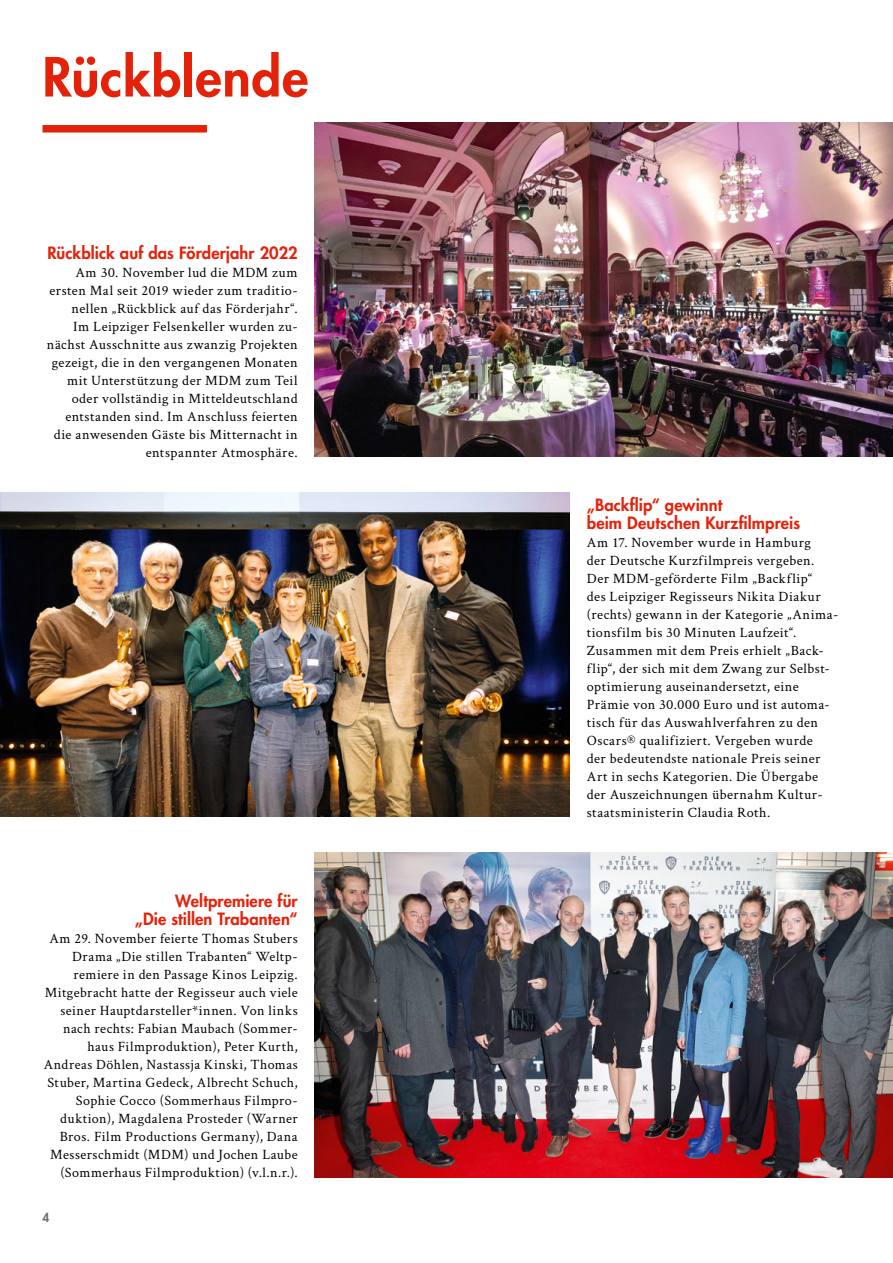
<style>
.page{position:relative;width:893px;height:1263px;background:#fff}
.page>*{position:absolute;margin:0;border:0;box-sizing:border-box;transform-origin:0 0}
._1_Rubrikenhead{font:800 52.5px "Futura Std";letter-spacing:.015em;color:#e4220a}
._2_kleine_Head_Aktue{font:800 16.5px/18px "Futura Std";letter-spacing:.005em;color:#e4220a}
.Text{font:14.25px/18px "Crimson Text";letter-spacing:.035em;color:#000;text-align:right}
.t1{font:800 12px "Futura Std";color:#677168}
</style>
<div class="page">
<img style="left:315px;top:122px;width:578px;height:335px">
<img style="left:0;top:493px;width:570px;height:324px">
<img style="left:315px;top:853px;width:578px;height:325px">
<div style="left:43px;top:125px;width:164px;height:8px;background:#e4220a"></div>
<p class="_1_Rubrikenhead" style="left:43px;top:44px;width:267px">Rückblende</p>
<p class="_2_kleine_Head_Aktue" style="left:48px;top:243px;width:252px">Rückblick auf das Förderjahr 2022</p>
<p class="Text" style="left:47px;top:262px;width:252px">Am 30. November lud die MDM zum ersten Mal seit 2019 wieder zum traditio&shy;nellen „Rückblick auf das Förderjahr“.<br>Im Leipziger Felsenkeller wurden zu&shy;nächst Ausschnitte aus zwanzig Projekten gezeigt, die in den vergangenen Monaten mit Unterstützung der MDM zum Teil oder vollständig in Mitteldeutschland entstanden sind. Im Anschluss feierten die anwesenden Gäste bis Mitternacht in entspannter Atmosphäre.</p>
<p class="_2_kleine_Head_Aktue" style="left:135px;top:891px;width:164px;text-align:right">Weltpremiere für<br>„Die stillen Trabanten“</p>
<p class="Text" style="left:44px;top:928px;width:255px">Am 29. November feierte Thomas Stubers Drama „Die stillen Trabanten“ Weltp&shy;remiere in den Passage Kinos Leipzig.<br>Mitgebracht hatte der Regisseur auch viele seiner Hauptdarsteller*innen. Von links nach rechts: Fabian Maubach (Sommer&shy;haus Filmproduktion), Peter Kurth, Andreas Döhlen, Nastassja Kinski, Thomas Stuber, Martina Gedeck, Albrecht Schuch, Sophie Cocco (Sommerhaus Filmpro&shy;duktion), Magdalena Prosteder (Warner Bros. Film Productions Germany), Dana Messerschmidt (MDM) und Jochen Laube (Sommerhaus Filmproduktion) (v.l.n.r.).</p>
<p class="t1" style="left:43px;top:1210px;width:8px">4</p>
<p class="_2_kleine_Head_Aktue" style="left:587px;top:495px;width:215px">„Backflip“ gewinnt<br>beim Deutschen Kurzfilmpreis</p>
<p class="Text" style="left:587px;top:532px;width:253px;text-align:left">Am 17. November wurde in Hamburg<br>der Deutsche Kurzfilmpreis vergeben.<br>Der MDM-geförderte Film „Backflip“<br>des Leipziger Regisseurs Nikita Diakur (rechts) gewann in der Kategorie „Anima&shy;tionsfilm bis 30 Minuten Laufzeit“.<br>Zusammen mit dem Preis erhielt „Back&shy;flip“, der sich mit dem Zwang zur Selbst&shy;optimierung auseinandersetzt, eine Prämie von 30.000 Euro und ist automa&shy;tisch für das Auswahlverfahren zu den Oscars® qualifiziert. Vergeben wurde<br>der bedeutendste nationale Preis seiner Art in sechs Kategorien. Die Übergabe der Auszeichnungen übernahm Kultur&shy;staatsministerin Claudia Roth.</p>
</div>
